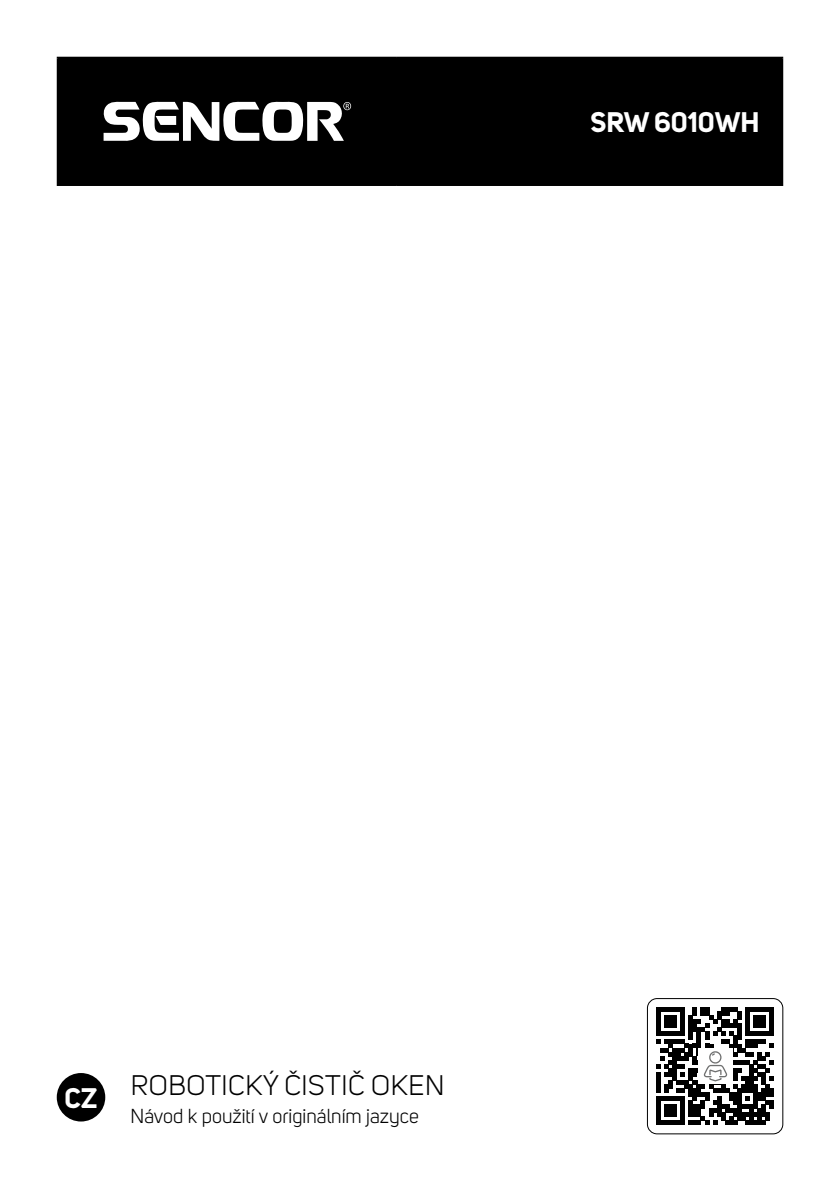
<style>
.page{position:relative;width:840px;height:1191px;background:#fff}
.page>*{position:absolute;margin:0;border:0;box-sizing:border-box;transform-origin:0 0}
.t1{font:28px "Uni Sans";letter-spacing:.02em;color:#000}
.t2{font:700 28px "Uni Sans";color:#fff}
.t3{font:20px "Uni Sans";color:#000}
</style>
<div class="page">
<div style="left:646px;top:998px;width:136px;height:136px;border:1px solid #000;border-radius:10px"></div>
<div style="left:57px;top:1073px;width:48px;height:48px;background:#000;border-radius:50%"></div>
<div style="left:59px;top:59px;width:721px;height:125px;background:#000"></div>
<hr style="left:57px;top:57px;width:339px;height:2px;background:#000">
<hr style="left:57px;top:59px;width:2px;height:125px;background:#000">
<hr style="left:396px;top:57px;width:386px;height:2px;background:#000">
<hr style="left:395px;top:59px;width:2px;height:125px;background:#000">
<hr style="left:780px;top:59px;width:2px;height:125px;background:#000">
<hr style="left:57px;top:184px;width:339px;height:2px;background:#000">
<hr style="left:396px;top:184px;width:386px;height:2px;background:#000">
<svg style="left:103px;top:101px;width:248px;height:40px"></svg>
<svg style="left:656px;top:1007px;width:117px;height:117px"></svg>
<h1 class="t2" style="left:590px;top:105px;width:170px">SRW 6010WH</h1>
<h1 class="t2" style="left:64px;top:1081px;width:35px">CZ</h1>
<h1 class="t1" style="left:131px;top:1069px;width:315px">ROBOTICKÝ ČISTIČ OKEN</h1>
<p class="t3" style="left:130px;top:1104px;width:290px">Návod k použití v originálním jazyce</p>
</div>
